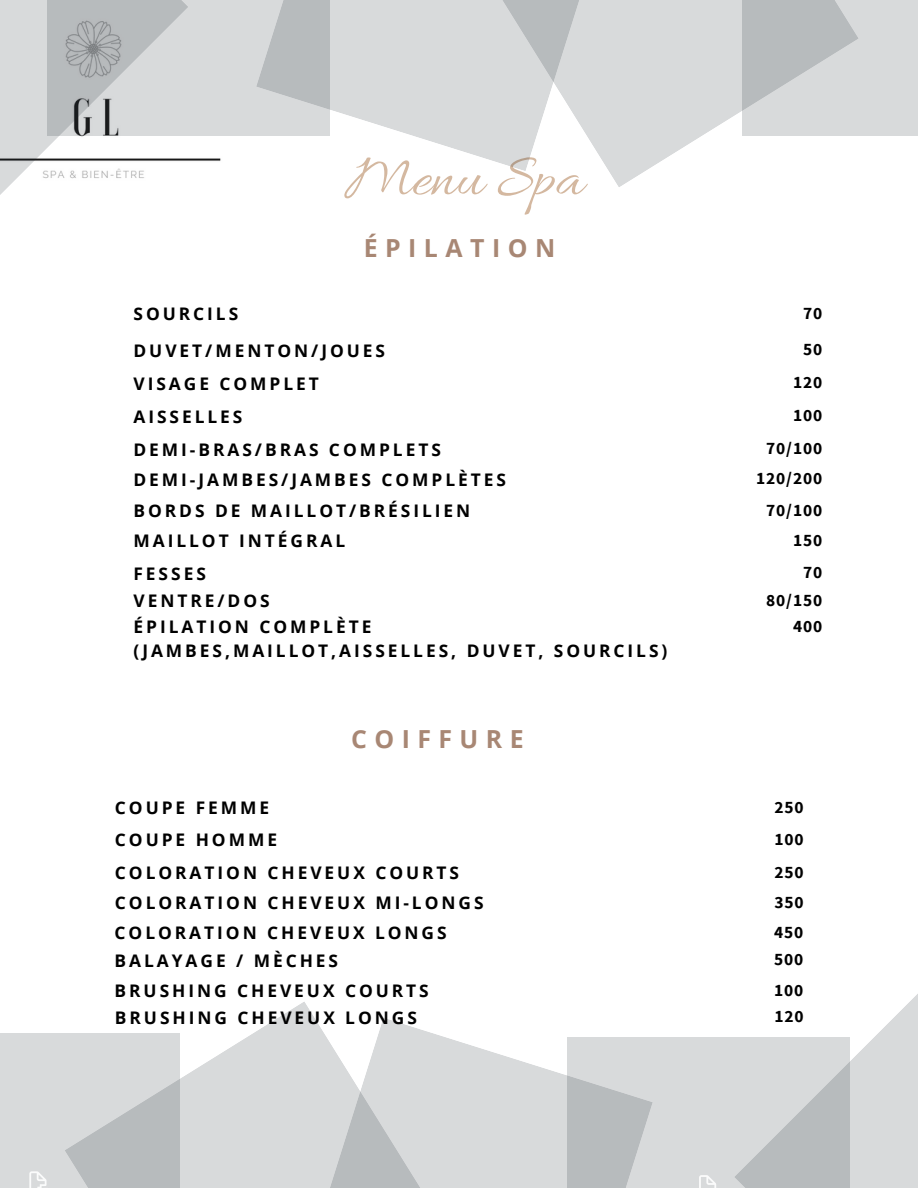
<style>
.page{position:relative;width:918px;height:1188px;background:#fff}
.page>*{position:absolute;margin:0;border:0;box-sizing:border-box;transform-origin:0 0}
.t1{font:61.2px "Allura";color:#d4b8a0}
.t2{font:700 24.9px "Open Sans";letter-spacing:.3em;color:#a88774}
.t3{font:700 17.4px "Open Sans";letter-spacing:.17em;color:#000}
.t4{font:700 17.4px "Source Sans Pro";letter-spacing:.05em;color:#000}
</style>
<div class="page">
<div style="left:0;top:1033px;width:180px;height:155px;background:#d8dadb"></div>
<svg style="left:29px;top:1171px;width:18px;height:17px"></svg>
<svg style="left:65px;top:1002px;width:249px;height:186px;fill:#d8dadb"></svg>
<svg style="left:293px;top:1018px;width:274px;height:170px;fill:#d8dadb"></svg>
<svg style="left:567px;top:1037px;width:167px;height:151px;background:#ced0d2"></svg>
<svg style="left:699px;top:1175px;width:17px;height:13px"></svg>
<svg style="left:734px;top:994px;width:184px;height:194px"></svg>
<div style="left:742px;top:0;width:176px;height:136px;background:#d8dadb"></div>
<svg style="left:609px;top:0;width:249px;height:187px;fill:#d8dadb"></svg>
<svg style="left:330px;top:0;width:286px;height:171px;fill:#d8dadb"></svg>
<svg style="left:188px;top:0;width:142px;height:136px;background:#cdd0d1"></svg>
<svg style="left:0;top:0;width:188px;height:195px"></svg>
<p class="t1" style="left:345px;top:144px;width:240px">Menu Spa</p>
<p class="t2" style="left:364px;top:231px;width:193px">ÉPILATION</p>
<p class="t3" style="left:134px;top:302px;width:106px">SOURCILS</p>
<p class="t4" style="left:803px;top:302px;width:21px">70</p>
<p class="t3" style="left:134px;top:338px;width:253px">DUVET/MENTON/JOUES</p>
<p class="t4" style="left:803px;top:338px;width:21px">50</p>
<p class="t3" style="left:134px;top:371px;width:187px">VISAGE COMPLET</p>
<p class="t4" style="left:793px;top:371px;width:31px">120</p>
<p class="t3" style="left:134px;top:404px;width:111px">AISSELLES</p>
<p class="t4" style="left:793px;top:404px;width:31px">100</p>
<p class="t3" style="left:134px;top:437px;width:309px">DEMI-BRAS/BRAS COMPLETS</p>
<p class="t4" style="left:766px;top:437px;width:58px">70/100</p>
<p class="t3" style="left:134px;top:467px;width:374px">DEMI-JAMBES/JAMBES COMPLÈTES</p>
<p class="t4" style="left:756px;top:467px;width:68px">120/200</p>
<p class="t3" style="left:134px;top:499px;width:338px">BORDS DE MAILLOT/BRÉSILIEN</p>
<p class="t4" style="left:766px;top:499px;width:58px">70/100</p>
<p class="t3" style="left:134px;top:529px;width:213px">MAILLOT INTÉGRAL</p>
<p class="t4" style="left:793px;top:529px;width:31px">150</p>
<p class="t3" style="left:134px;top:561px;width:74px">FESSES</p>
<p class="t4" style="left:803px;top:561px;width:21px">70</p>
<p class="t3" style="left:134px;top:588px;width:138px">VENTRE/DOS</p>
<p class="t4" style="left:766px;top:588px;width:58px">80/150</p>
<p class="t3" style="left:134px;top:614px;width:239px">ÉPILATION COMPLÈTE</p>
<p class="t3" style="left:134px;top:638px;width:535px">(JAMBES,MAILLOT,AISSELLES, DUVET, SOURCILS)</p>
<p class="t4" style="left:793px;top:614px;width:31px">400</p>
<p class="t2" style="left:351px;top:721px;width:174px">COIFFURE</p>
<p class="t3" style="left:115px;top:796px;width:156px">COUPE FEMME</p>
<p class="t4" style="left:774px;top:796px;width:31px">250</p>
<p class="t3" style="left:115px;top:828px;width:164px">COUPE HOMME</p>
<p class="t4" style="left:774px;top:828px;width:31px">100</p>
<p class="t3" style="left:115px;top:861px;width:346px">COLORATION CHEVEUX COURTS</p>
<p class="t4" style="left:774px;top:861px;width:31px">250</p>
<p class="t3" style="left:115px;top:891px;width:370px">COLORATION CHEVEUX MI-LONGS</p>
<p class="t4" style="left:774px;top:891px;width:31px">350</p>
<p class="t3" style="left:115px;top:921px;width:334px">COLORATION CHEVEUX LONGS</p>
<p class="t4" style="left:774px;top:920px;width:31px">450</p>
<p class="t3" style="left:115px;top:948px;width:225px">BALAYAGE / MÈCHES</p>
<p class="t4" style="left:774px;top:948px;width:31px">500</p>
<p class="t3" style="left:115px;top:979px;width:316px">BRUSHING CHEVEUX COURTS</p>
<p class="t4" style="left:774px;top:979px;width:31px">100</p>
<p class="t3" style="left:115px;top:1005px;width:304px">BRUSHING CHEVEUX LONGS</p>
<p class="t4" style="left:774px;top:1005px;width:31px">120</p>
</div>
